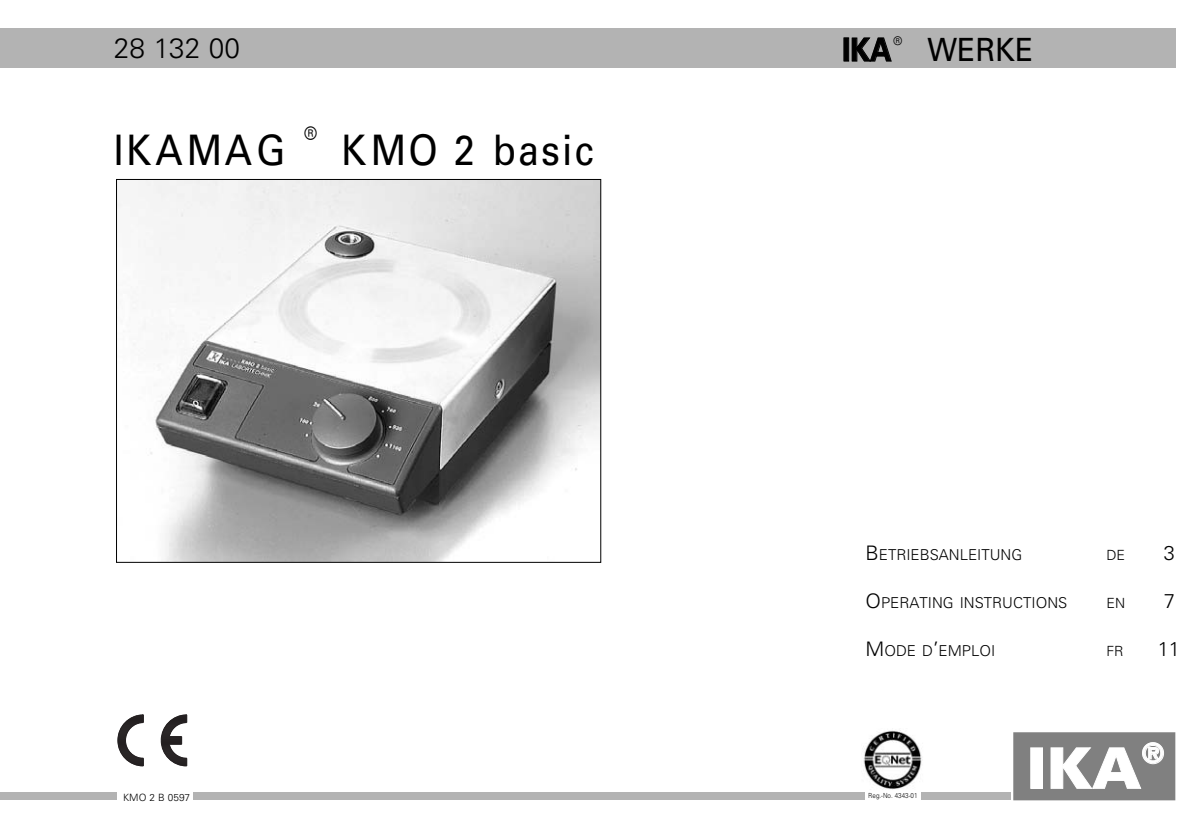
<style>
.page{position:relative;width:1191px;height:825px;background:#fff}
.page>*{position:absolute;margin:0;border:0;box-sizing:border-box;transform-origin:0 0}
.t1{font:900 56px "Univers";color:#fff;scale:1.05 1}
.t2{font:500 42px "Univers CE";letter-spacing:.055em;color:#000;scale:.9 1}
.t3{font:500 32px "Univers CE";color:#000;scale:.93 1}
.t4{font:300 28px "Univers CE";color:#000}
.t5{font:300 20px "Univers CE";color:#000}
.t6{font:300 15px "Univers CE";color:#000}
.t7{font:300 14px "Univers CE";color:#000}
.t8{font:300 10px "Univers CE";color:#000}
.t9{font:300 7px "Univers CE";color:#000;scale:.9 1}
.s1{font-weight:700}
.s2{font-size:20px}
</style>
<div class="page">
<div style="left:0;top:28px;width:1175px;height:40px;background:#b3b3b3"></div>
<img style="left:118px;top:181px;width:481px;height:379px">
<div style="left:0;top:791px;width:117px;height:8px;background:#b3b3b3"></div>
<svg style="left:117px;top:714px;width:27px;height:52px"></svg>
<svg style="left:161px;top:714px;width:26px;height:52px"></svg>
<div style="left:193px;top:791px;width:672px;height:8px;background:#b3b3b3"></div>
<img style="left:863px;top:730px;width:59px;height:60px">
<div style="left:920px;top:791px;width:90px;height:8px;background:#b3b3b3"></div>
<svg style="left:1013px;top:732px;width:163px;height:69px"></svg>
<div style="left:1014px;top:732px;width:160px;height:66px;background:#808080"></div>
<div style="left:1013px;top:731px;width:162px;height:68px;border:2px solid #808080"></div>
<h3 class="t4" style="left:114px;top:38px;width:128px">28 132 00</h3>
<h2 class="t2" style="left:113px;top:134px;width:535px">IKAMAG <sup>®</sup> KMO 2 basic</h2>
<h3 class="t3" style="left:842px;top:38px;width:207px"><span class="s1">IKA</span><sup>®</sup> WERKE</h3>
<p class="t6" style="left:865px;top:548px;width:158px"><span class="s2">B</span>ETRIEBSANLEITUNG</p>
<p class="t7" style="left:1106px;top:549px;width:20px">DE</p>
<h3 class="t5" style="left:1163px;top:545px;width:13px">3</h3>
<p class="t6" style="left:865px;top:596px;width:203px"><span class="s2">O</span>PERATING INSTRUCTIONS</p>
<p class="t7" style="left:1106px;top:597px;width:20px">EN</p>
<h3 class="t5" style="left:1163px;top:593px;width:13px">7</h3>
<p class="t6" style="left:865px;top:644px;width:131px"><span class="s2">M</span>ODE D<span class="s2">’</span>EMPLOI</p>
<p class="t7" style="left:1106px;top:645px;width:19px">FR</p>
<h3 class="t5" style="left:1157px;top:641px;width:24px">11</h3>
<h1 class="t1" style="left:1026px;top:747px;width:132px">IKA<sup>®</sup></h1>
<p class="t8" style="left:123px;top:793px;width:68px">KMO 2 B 0597</p>
<p class="t9" style="left:868px;top:792px;width:56px">Reg.-No. 4343-01</p>
</div>
